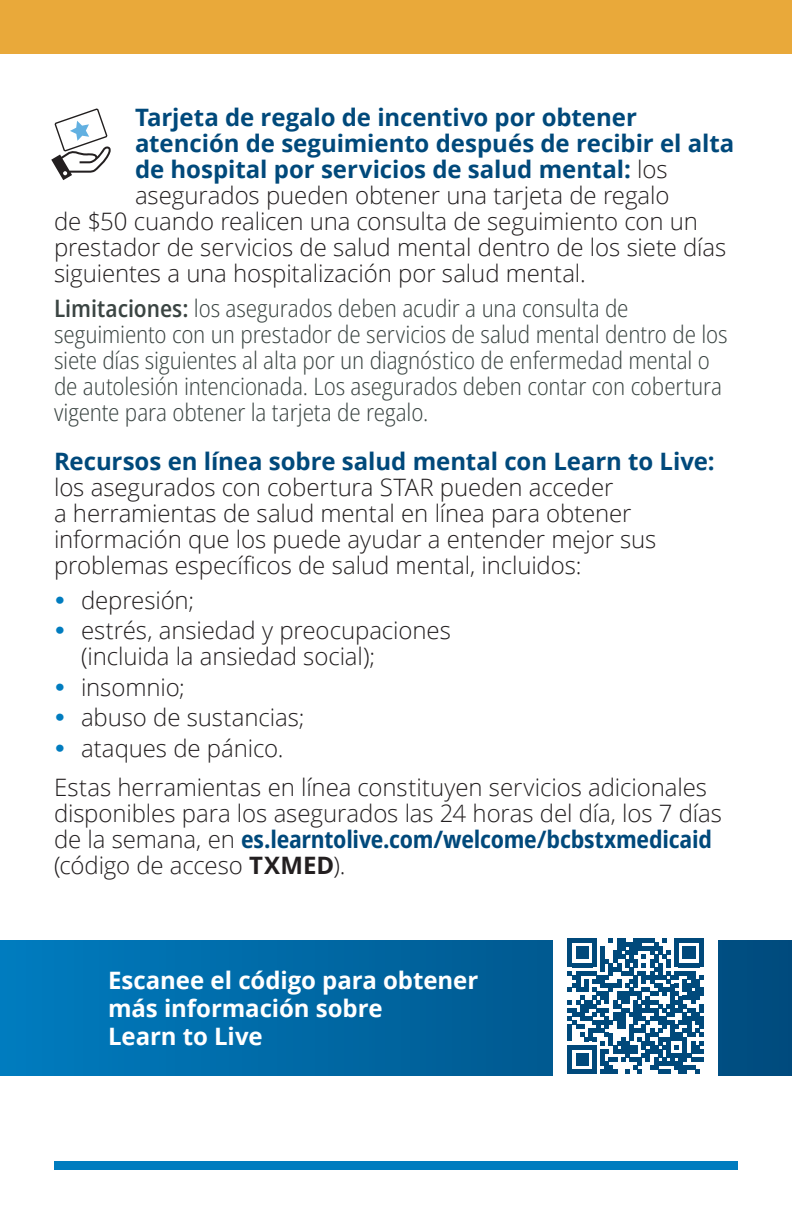
<style>
.page{position:relative;width:792px;height:1224px;background:#fff}
.page>*{position:absolute;margin:0;border:0;box-sizing:border-box;transform-origin:0 0}
.body___nested{font:300 24px/26px "Open Sans";letter-spacing:-.005em;color:#231f20}
.body___nested_limitations{font:300 semi-condensed 24px/26px "Open Sans";letter-spacing:-.005em;color:#3b4543}
.body_start_here__P{font:300 24px/26px "Open Sans";letter-spacing:-.005em;color:#231f20}
.body___nested-2{font:700 24px "Open Sans";letter-spacing:-.005em;color:#00497b}
.QR_Callout_P{font:700 24px/28px "Open Sans";letter-spacing:-.005em;color:#fff}
.s1{font-weight:300;color:#231f20}
.s2{font-weight:600}
.s3{font-weight:700;color:#00497b}
.s4{font-weight:700;font-stretch:semi-condensed;color:#00497b}
.s5{font-weight:700}
</style>
<div class="page">
<div style="left:54px;top:1161px;width:684px;height:9px;background:#007cbf"></div>
<div style="left:0;top:0;width:792px;height:54px;background:#e9a93a"></div>
<svg style="left:51px;top:109px;width:60px;height:71px"></svg>
<svg style="left:0;top:941px;width:792px;height:135px;background:#0067a2"></svg>
<div style="left:553px;top:926px;width:165px;height:165px;background:#fff"></div>
<svg style="left:0;top:846px;width:1px;height:135px"></svg>
<svg style="left:568px;top:938px;width:135px;height:136px"></svg>
<p class="body___nested-2" style="left:135px;top:101px;width:503px">Tarjeta de regalo de incentivo por obtener</p>
<p class="body___nested-2" style="left:135px;top:127px;width:601px">atención de seguimiento después de recibir el alta</p>
<p class="body___nested-2" style="left:135px;top:153px;width:534px">de hospital por servicios de salud mental: <span class="s1">los</span></p>
<p class="body___nested" style="left:135px;top:182px;width:536px">asegurados pueden obtener una tarjeta de regalo</p>
<p class="body___nested" style="left:54px;top:208px;width:646px">de $50 cuando realicen una consulta de seguimiento con un</p>
<p class="body___nested" style="left:54px;top:234px;width:674px">prestador de servicios de salud mental dentro de los siete días</p>
<p class="body___nested" style="left:54px;top:260px;width:533px">siguientes a una hospitalización por salud mental.</p>
<p class="body___nested_limitations" style="left:54px;top:295px;width:675px"><span class="s2">Limitaciones:</span> los asegurados deben acudir a una consulta de seguimiento con un prestador de servicios de salud mental dentro de los siete días siguientes al alta por un diagnóstico de enfermedad mental o de autolesión intencionada. Los asegurados deben contar con cobertura vigente para obtener la tarjeta de regalo.</p>
<p class="body___nested" style="left:54px;top:448px;width:662px"><span class="s3">Recursos en línea sobre salud mental con Learn to Live: </span>los asegurados con cobertura STAR pueden acceder<br>a herramientas de salud mental en línea para obtener información que los puede ayudar a entender mejor sus problemas específicos de salud mental, incluidos:</p>
<p class="body___nested" style="left:81px;top:587px;width:115px">depresión;</p>
<p class="body___nested" style="left:81px;top:617px;width:371px">estrés, ansiedad y preocupaciones (incluida la ansiedad social);</p>
<p class="body___nested" style="left:81px;top:674px;width:105px">insomnio;</p>
<p class="body___nested" style="left:81px;top:704px;width:225px">abuso de sustancias;</p>
<p class="body___nested" style="left:81px;top:735px;width:204px">ataques de pánico.</p>
<p class="body_start_here__P" style="left:54px;top:774px;width:669px">Estas herramientas en línea constituyen servicios adicionales disponibles para los asegurados las 24 horas del día, los 7 días de la semana, en <span class="s4">es.learntolive.com/welcome/bcbstxmedicaid </span>(código de acceso <span class="s5">TXMED</span>).</p>
<p class="QR_Callout_P" style="left:108px;top:966px;width:372px">Escanee el código para obtener más información sobre<br>Learn to Live</p>
</div>
